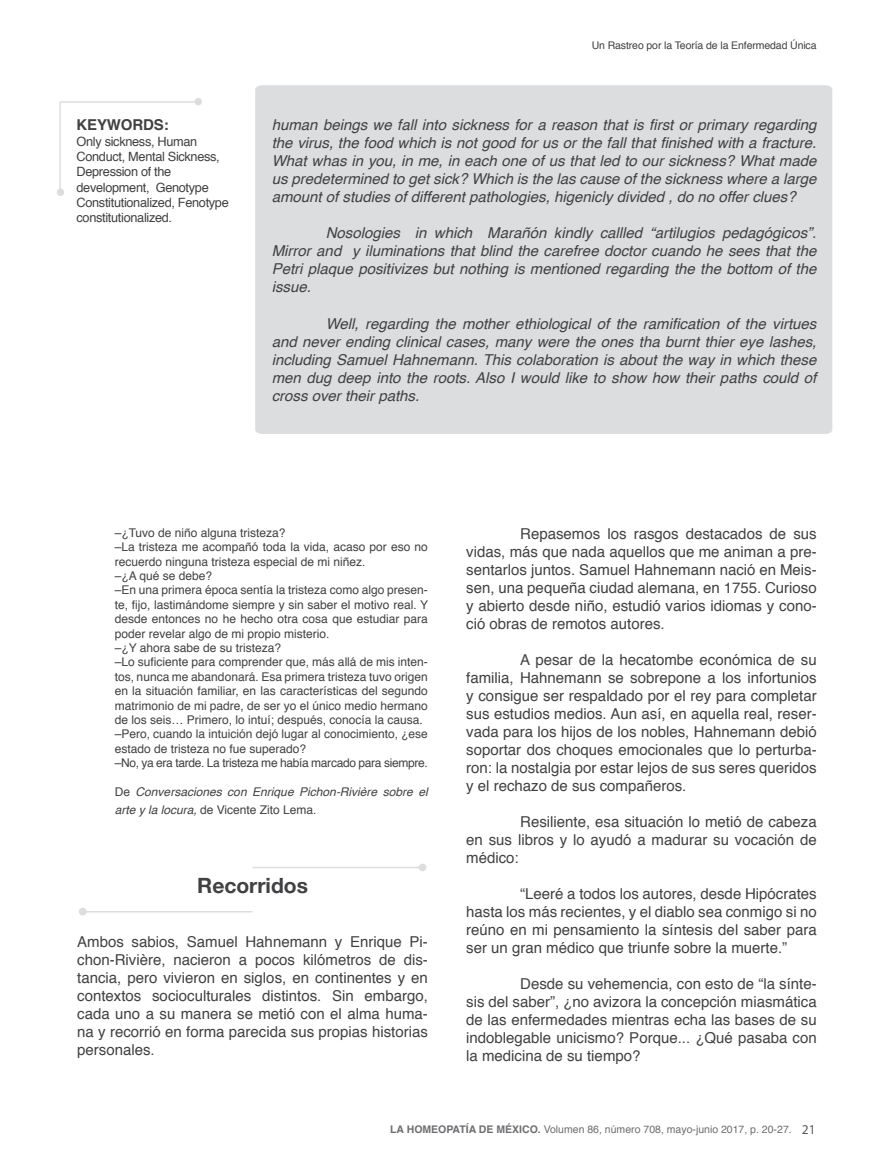
<style>
.page{position:relative;width:893px;height:1170px;background:#fff}
.page>*{position:absolute;margin:0;border:0;box-sizing:border-box;transform-origin:0 0}
.t1{font:700 21px "Helvetica Neue";color:#414042}
.t2{font:15px/18px "Helvetica";color:#414042;text-align:justify}
.t3{font:italic 15px/18px "Helvetica";color:#414042;text-align:justify}
.t4{font:700 15px "Helvetica";letter-spacing:-.01em;color:#414042}
.t5{font:12.75px/15.3px "Helvetica";letter-spacing:-.025em;color:#414042}
.t6{font:12px/14.4px "Helvetica";color:#414042}
.t7{font:italic 12px/18px "Helvetica";color:#414042}
.t8{font:10.5px "Helvetica";color:#6d6e71}
.t9{font:10.5px "Helvetica";letter-spacing:-.01em;color:#414042}
.s1{font-style:normal}
.s2{font-weight:700}
.s3{font-family:"Myriad Pro";font-size:13.5px;color:#58595b}
</style>
<div class="page">
<div style="left:79px;top:907px;width:8px;height:8px;background:#dcddde;border-radius:50%"></div>
<hr style="left:83px;top:910px;width:170px;height:2px;background:#dcddde">
<div style="left:419px;top:863px;width:7px;height:8px;background:#dcddde;border-radius:50%"></div>
<hr style="left:253px;top:866px;width:169px;height:2px;background:#dcddde">
<div style="left:255px;top:85px;width:577px;height:349px;background:#dcddde"></div>
<div style="left:195px;top:98px;width:7px;height:7px;background:#dcddde;border-radius:50%"></div>
<svg style="left:59px;top:101px;width:140px;height:94px"></svg>
<div style="left:57px;top:188px;width:7px;height:8px;background:#dcddde;border-radius:50%"></div>
<p class="t4" style="left:77px;top:113px;width:94px">KEYWORDS:</p>
<p class="t5" style="left:77px;top:134px;width:154px">Only sickness, Human<br>Conduct, Mental Sickness,<br>Depression of the development, Genotype<br>Constitutionalized, Fenotype constitutionalized.</p>
<p class="t9" style="left:592px;top:37px;width:226px">Un Rastreo por la Teoría de la Enfermedad Única</p>
<p class="t3" style="left:272px;top:116px;width:546px">human beings we fall into sickness for a reason that is first or primary regarding the virus, the food which is not good for us or the fall that finished with a fracture.<br>What whas in you, in me, in each one of us that led to our sickness? What made us predetermined to get sick? Which is the las cause of the sickness where a large amount of studies of different pathologies, higenicly divided , do no offer clues?</p>
<p class="t3" style="left:272px;top:224px;width:546px;text-indent:54px">Nosologies in which Marañón kindly callled “artilugios pedagógicos”.<br>Mirror and y iluminations that blind the carefree doctor cuando he sees that the Petri plaque positivizes but nothing is mentioned regarding the the bottom of the issue.</p>
<p class="t3" style="left:272px;top:314px;width:546px;text-indent:54px">Well, regarding the mother ethiological of the ramification of the virtues and never ending clinical cases, many were the ones tha burnt thier eye lashes, including Samuel Hahnemann. This colaboration is about the way in which these men dug deep into the roots. Also I would like to show how their paths could of cross over their paths.</p>
<p class="t6" style="left:115px;top:525px;width:315px">–¿Tuvo de niño alguna tristeza?<br>–La tristeza me acompañó toda la vida, acaso por eso no recuerdo ninguna tristeza especial de mi niñez.<br>–¿A qué se debe?<br>–En una primera época sentía la tristeza como algo presen&shy;te, fijo, lastimándome siempre y sin saber el motivo real. Y desde entonces no he hecho otra cosa que estudiar para poder revelar algo de mi propio misterio.<br>–¿Y ahora sabe de su tristeza?<br>–Lo suficiente para comprender que, más allá de mis inten&shy;tos, nunca me abandonará. Esa primera tristeza tuvo origen en la situación familiar, en las características del segundo matrimonio de mi padre, de ser yo el único medio hermano de los seis… Primero, lo intuí; después, conocía la causa. –Pero, cuando la intuición dejó lugar al conocimiento, ¿ese estado de tristeza no fue superado?<br>–No, ya era tarde. La tristeza me había marcado para siempre.</p>
<p class="t7" style="left:115px;top:783px;width:315px"><span class="s1">De</span> Conversaciones con Enrique Pichon-Rivière sobre el arte y la locura, <span class="s1">de Vicente Zito Lema.</span></p>
<h1 class="t1" style="left:197px;top:869px;width:112px">Recorridos</h1>
<p class="t2" style="left:77px;top:933px;width:352px">Ambos sabios, Samuel Hahnemann y Enrique Pi&shy;chon-Rivière, nacieron a pocos kilómetros de dis&shy;tancia, pero vivieron en siglos, en continentes y en contextos socioculturales distintos. Sin embargo, cada uno a su manera se metió con el alma huma&shy;na y recorrió en forma parecida sus propias historias personales.</p>
<p class="t2" style="left:466px;top:525px;width:352px;text-indent:54px">Repasemos los rasgos destacados de sus vidas, más que nada aquellos que me animan a pre&shy;sentarlos juntos. Samuel Hahnemann nació en Meis&shy;sen, una pequeña ciudad alemana, en 1755. Curioso y abierto desde niño, estudió varios idiomas y cono&shy;ció obras de remotos autores.</p>
<p class="t2" style="left:466px;top:651px;width:352px;text-indent:54px">A pesar de la hecatombe económica de su familia, Hahnemann se sobrepone a los infortunios y consigue ser respaldado por el rey para completar sus estudios medios. Aun así, en aquella real, reser&shy;vada para los hijos de los nobles, Hahnemann debió soportar dos choques emocionales que lo perturba&shy;ron: la nostalgia por estar lejos de sus seres queridos y el rechazo de sus compañeros.</p>
<p class="t2" style="left:466px;top:813px;width:352px;text-indent:54px">Resiliente, esa situación lo metió de cabeza en sus libros y lo ayudó a madurar su vocación de médico:</p>
<p class="t2" style="left:466px;top:885px;width:352px;text-indent:54px">“Leeré a todos los autores, desde Hipócrates hasta los más recientes, y el diablo sea conmigo si no reúno en mi pensamiento la síntesis del saber para ser un gran médico que triunfe sobre la muerte.”</p>
<p class="t2" style="left:466px;top:975px;width:352px;text-indent:54px">Desde su vehemencia, con esto de “la sínte&shy;sis del saber”, ¿no avizora la concepción miasmática de las enfermedades mientras echa las bases de su indoblegable unicismo? Porque... ¿Qué pasaba con la medicina de su tiempo?</p>
<p class="t8" style="left:390px;top:1120px;width:427px"><span class="s2">LA HOMEOPATÍA DE MÉXICO.</span> Volumen 86, número 708, mayo-junio 2017, p. 20-27. <span class="s3">21</span></p>
</div>
